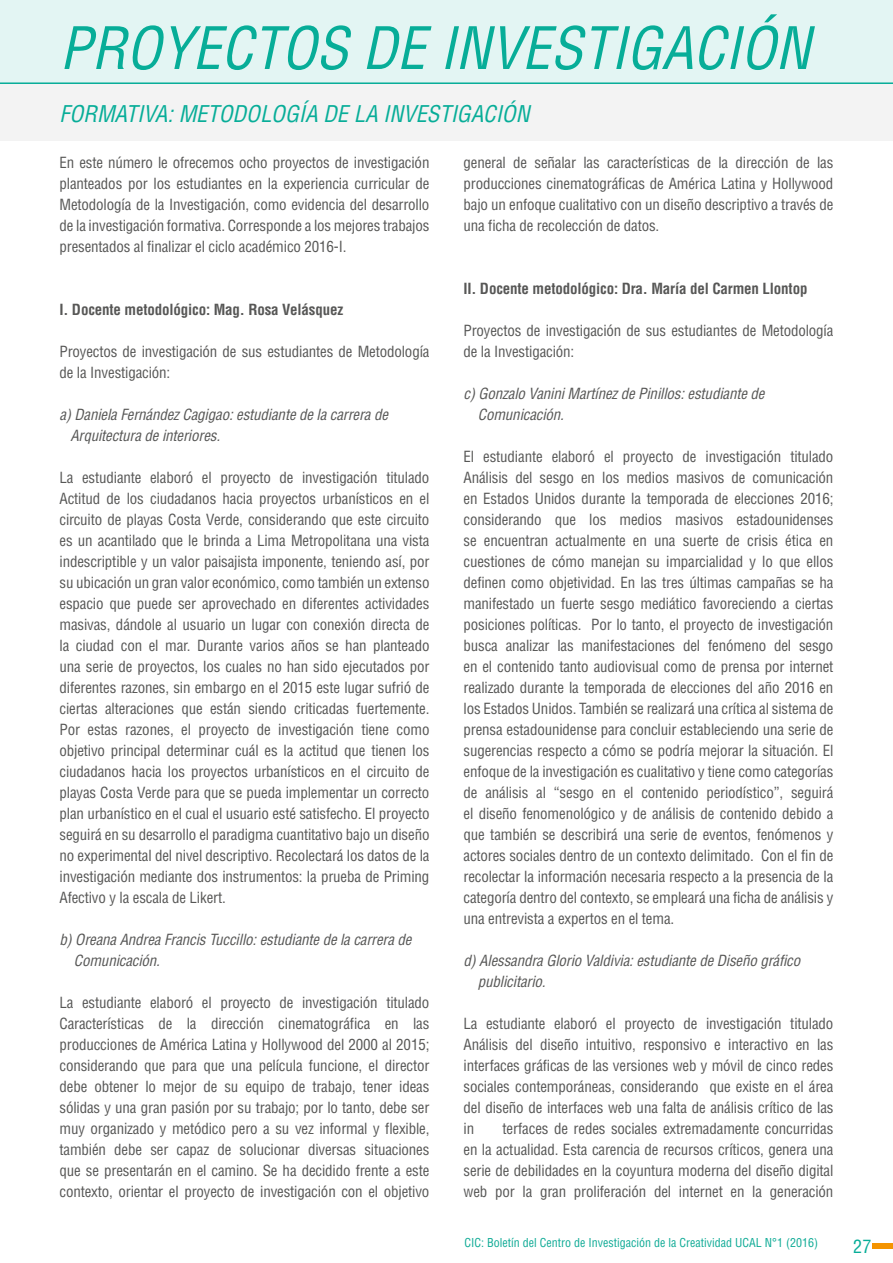
<style>
.page{position:relative;width:893px;height:1263px;background:#fff}
.page>*{position:absolute;margin:0;border:0;box-sizing:border-box;transform-origin:0 0}
.t1{font:italic condensed 57px "Helvetica LT Std";color:#07ad98}
.t2{font:italic condensed 22.5px "Helvetica LT Std";color:#07ad98}
.t3{font:condensed 18px "Helvetica LT Std";color:#07ad98}
.t4{font:condensed 15px/21px "Helvetica LT Std";letter-spacing:-.01em;color:#575756;text-align:justify}
.t5{font:italic condensed 15px/21px "Helvetica LT Std";letter-spacing:-.01em;color:#575756}
.t6{font:700 condensed 15px "Helvetica LT Std";letter-spacing:-.01em;color:#575756}
.t7{font:condensed 12px "Helvetica LT Std";color:#10ab96}
</style>
<div class="page">
<div style="left:872px;top:1243px;width:21px;height:5px;background:#f49400"></div>
<hr style="left:0;top:0;width:1px;height:1263px;background:#000">
<div style="left:0;top:0;width:893px;height:82px;background:#e3f5f3"></div>
<div style="left:0;top:84px;width:893px;height:56px;background:#f3f3f3"></div>
<hr style="left:0;top:82px;width:893px;height:2px;background:#07ad98">
<h1 class="t1" style="left:60px;top:13px;width:752px">PROYECTOS DE INVESTIGACIÓN</h1>
<h2 class="t2" style="left:60px;top:99px;width:471px">FORMATIVA: METODOLOGÍA DE LA INVESTIGACIÓN</h2>
<p class="t4" style="left:60px;top:152px;width:371px">En este número le ofrecemos ocho proyectos de investigación planteados por los estudiantes en la experiencia curricular de Metodología de la Investigación, como evidencia del desarrollo de la investigación formativa. Corresponde a los mejores trabajos presentados al finalizar el ciclo académico 2016-I.</p>
<p class="t6" style="left:60px;top:300px;width:285px">I. Docente metodológico: Mag. Rosa Velásquez</p>
<p class="t4" style="left:60px;top:341px;width:371px">Proyectos de investigación de sus estudiantes de Metodología de la Investigación:</p>
<p class="t5" style="left:70px;top:404px;width:319px;text-indent:-11px">a) Daniela Fernández Cagigao: estudiante de la carrera de<br>Arquitectura de interiores.</p>
<p class="t4" style="left:60px;top:467px;width:371px">La estudiante elaboró el proyecto de investigación titulado Actitud de los ciudadanos hacia proyectos urbanísticos en el circuito de playas Costa Verde, considerando que este circuito es un acantilado que le brinda a Lima Metropolitana una vista indescriptible y un valor paisajista imponente, teniendo así, por su ubicación un gran valor económico, como también un extenso espacio que puede ser aprovechado en diferentes actividades masivas, dándole al usuario un lugar con conexión directa de la ciudad con el mar. Durante varios años se han planteado una serie de proyectos, los cuales no han sido ejecutados por diferentes razones, sin embargo en el 2015 este lugar sufrió de ciertas alteraciones que están siendo criticadas fuertemente.<br>Por estas razones, el proyecto de investigación tiene como objetivo principal determinar cuál es la actitud que tienen los ciudadanos hacia los proyectos urbanísticos en el circuito de playas Costa Verde para que se pueda implementar un correcto plan urbanístico en el cual el usuario esté satisfecho. El proyecto seguirá en su desarrollo el paradigma cuantitativo bajo un diseño no experimental del nivel descriptivo. Recolectará los datos de la investigación mediante dos instrumentos: la prueba de Priming Afectivo y la escala de Likert.</p>
<p class="t5" style="left:74px;top:929px;width:339px;text-indent:-14px">b) Oreana Andrea Francis Tuccillo: estudiante de la carrera de<br>Comunicación.</p>
<p class="t4" style="left:60px;top:992px;width:371px">La estudiante elaboró el proyecto de investigación titulado Características de la dirección cinematográfica en las producciones de América Latina y Hollywood del 2000 al 2015; considerando que para que una película funcione, el director debe obtener lo mejor de su equipo de trabajo, tener ideas sólidas y una gran pasión por su trabajo; por lo tanto, debe ser muy organizado y metódico pero a su vez informal y flexible, también debe ser capaz de solucionar diversas situaciones que se presentarán en el camino. Se ha decidido frente a este contexto, orientar el proyecto de investigación con el objetivo</p>
<p class="t4" style="left:463px;top:152px;width:371px">general de señalar las características de la dirección de las producciones cinematográficas de América Latina y Hollywood bajo un enfoque cualitativo con un diseño descriptivo a través de una ficha de recolección de datos.</p>
<p class="t6" style="left:463px;top:279px;width:345px">II. Docente metodológico: Dra. María del Carmen Llontop</p>
<p class="t4" style="left:463px;top:320px;width:371px">Proyectos de investigación de sus estudiantes de Metodología de la Investigación:</p>
<p class="t5" style="left:478px;top:383px;width:288px;text-indent:-14px">c) Gonzalo Vanini Martínez de Pinillos: estudiante de<br>Comunicación.</p>
<p class="t4" style="left:463px;top:446px;width:371px">El estudiante elaboró el proyecto de investigación titulado Análisis del sesgo en los medios masivos de comunicación en Estados Unidos durante la temporada de elecciones 2016; considerando que los medios masivos estadounidenses se encuentran actualmente en una suerte de crisis ética en cuestiones de cómo manejan su imparcialidad y lo que ellos definen como objetividad. En las tres últimas campañas se ha manifestado un fuerte sesgo mediático favoreciendo a ciertas posiciones políticas. Por lo tanto, el proyecto de investigación busca analizar las manifestaciones del fenómeno del sesgo en el contenido tanto audiovisual como de prensa por internet realizado durante la temporada de elecciones del año 2016 en los Estados Unidos. También se realizará una crítica al sistema de prensa estadounidense para concluir estableciendo una serie de sugerencias respecto a cómo se podría mejorar la situación. El enfoque de la investigación es cualitativo y tiene como categorías de análisis al “sesgo en el contenido periodístico”, seguirá el diseño fenomenológico y de análisis de contenido debido a que también se describirá una serie de eventos, fenómenos y actores sociales dentro de un contexto delimitado. Con el fin de recolectar la información necesaria respecto a la presencia de la categoría dentro del contexto, se empleará una ficha de análisis y una entrevista a expertos en el tema.</p>
<p class="t5" style="left:478px;top:950px;width:324px;text-indent:-14px">d) Alessandra Glorio Valdivia: estudiante de Diseño gráfico publicitario.</p>
<p class="t4" style="left:463px;top:1013px;width:371px">La estudiante elaboró el proyecto de investigación titulado Análisis del diseño intuitivo, responsivo e interactivo en las interfaces gráficas de las versiones web y móvil de cinco redes sociales contemporáneas, considerando que existe en el área del diseño de interfaces web una falta de análisis crítico de las in</p>
<p class="t4" style="left:463px;top:1118px;width:371px;text-indent:39px">terfaces de redes sociales extremadamente concurridas en la actualidad. Esta carencia de recursos críticos, genera una serie de debilidades en la coyuntura moderna del diseño digital web por la gran proliferación del internet en la generación</p>
<p class="t7" style="left:465px;top:1235px;width:355px">CIC: Boletín del Centro de Investigación de la Creatividad UCAL N°1 (2016)</p>
<p class="t3" style="left:853px;top:1235px;width:20px">27</p>
</div>
